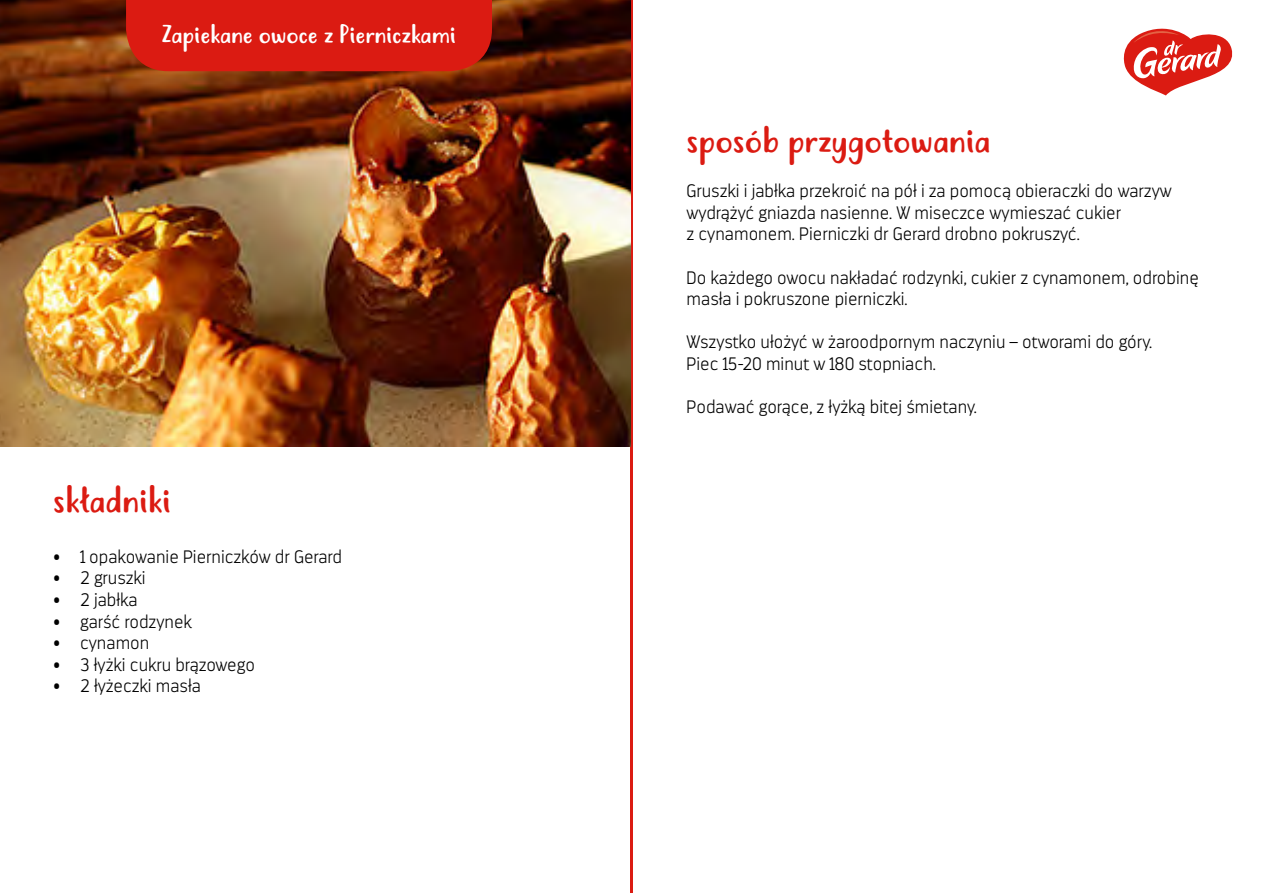
<style>
.page{position:relative;width:1263px;height:893px;background:#fff}
.page>*{position:absolute;margin:0;border:0;box-sizing:border-box;transform-origin:0 0}
.t1{font:34.5px "Justtellmewhat";color:#db1b12}
.t2{font:24px "Justtellmewhat";color:#fff}
.t3{font:200 18px/21.6px "Darwin";color:#000}
</style>
<div class="page">
<hr style="left:630px;top:0;width:3px;height:893px;background:#db1b12">
<svg style="left:1123px;top:28px;width:110px;height:67px"></svg>
<img style="left:0;top:0;width:630px;height:446px">
<div style="left:126px;top:0;width:366px;height:71px;background:#db1b12"></div>
<h2 class="t2" style="left:162px;top:19px;width:296px">Zapiekane owoce z Pierniczkami</h2>
<h1 class="t1" style="left:53px;top:479px;width:119px">składniki</h1>
<p class="t3" style="left:53px;top:546px;width:290px">• 1 opakowanie Pierniczków dr Gerard</p>
<p class="t3" style="left:53px;top:567px;width:94px">• 2 gruszki</p>
<p class="t3" style="left:53px;top:589px;width:86px">• 2 jabłka</p>
<p class="t3" style="left:53px;top:611px;width:140px">• garść rodzynek</p>
<p class="t3" style="left:53px;top:632px;width:98px">• cynamon</p>
<p class="t3" style="left:53px;top:654px;width:203px">• 3 łyżki cukru brązowego</p>
<p class="t3" style="left:53px;top:675px;width:149px">• 2 łyżeczki masła</p>
<h1 class="t1" style="left:687px;top:119px;width:305px">sposób przygotowania</h1>
<p class="t3" style="left:687px;top:180px;width:487px">Gruszki i jabłka przekroić na pół i za pomocą obieraczki do warzyw wydrążyć gniazda nasienne. W miseczce wymieszać cukier<br>z cynamonem. Pierniczki dr Gerard drobno pokruszyć.</p>
<p class="t3" style="left:687px;top:267px;width:514px">Do każdego owocu nakładać rodzynki, cukier z cynamonem, odrobinę masła i pokruszone pierniczki.</p>
<p class="t3" style="left:687px;top:332px;width:467px">Wszystko ułożyć w żaroodpornym naczyniu – otworami do góry.<br>Piec 15-20 minut w 180 stopniach.</p>
<p class="t3" style="left:687px;top:396px;width:292px">Podawać gorące, z łyżką bitej śmietany.</p>
</div>
